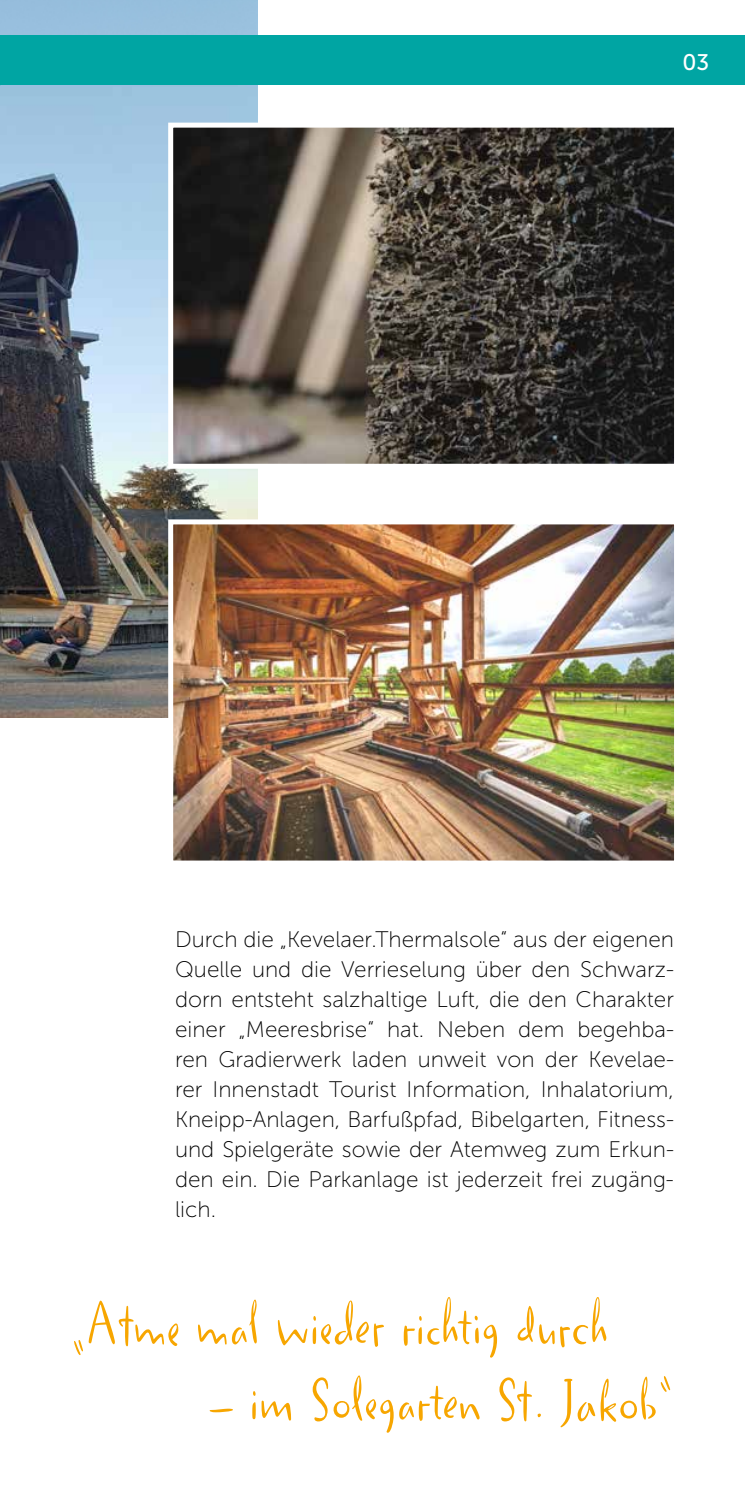
<style>
.page{position:relative;width:745px;height:1489px;background:#fff}
.page>*{position:absolute;margin:0;border:0;box-sizing:border-box;transform-origin:0 0}
.t1{font:62.5px "Duffy";color:#f7a600}
.t2{font:22.5px/30px "Museo Sans 100";color:#000;text-align:justify}
.t3{font:22.5px "Museo Sans 500";color:#fff}
</style>
<div class="page">
<img style="left:0;top:85px;width:257px;height:632px">
<svg style="left:165px;top:120px;width:509px;height:351px;background:#534e49"></svg>
<img style="left:165px;top:517px;width:509px;height:344px">
<div style="left:0;top:35px;width:744px;height:50px;background:#00a5a3"></div>
<p class="t3" style="left:682px;top:50px;width:28px">03</p>
<p class="t2" style="left:175px;top:924px;width:500px">Durch die „Kevelaer.Thermalsole“ aus der eigenen Quelle und die Verrieselung über den Schwarz&shy;dorn entsteht salzhaltige Luft, die den Charakter einer „Meeresbrise“ hat. Neben dem begehba&shy;ren Gradierwerk laden unweit von der Kevelae&shy;rer Innenstadt Tourist Information, Inhalatorium, Kneipp-Anlagen, Barfußpfad, Bibelgarten, Fitness&shy;und Spielgeräte sowie der Atemweg zum Erkun&shy;den ein. Die Parkanlage ist jederzeit frei zugäng&shy;lich.</p>
<h1 class="t1" style="left:71px;top:1284px;width:538px">„Atme mal wieder richtig durch</h1>
<h1 class="t1" style="left:205px;top:1359px;width:469px">– im Solegarten St. Jakob“</h1>
</div>
